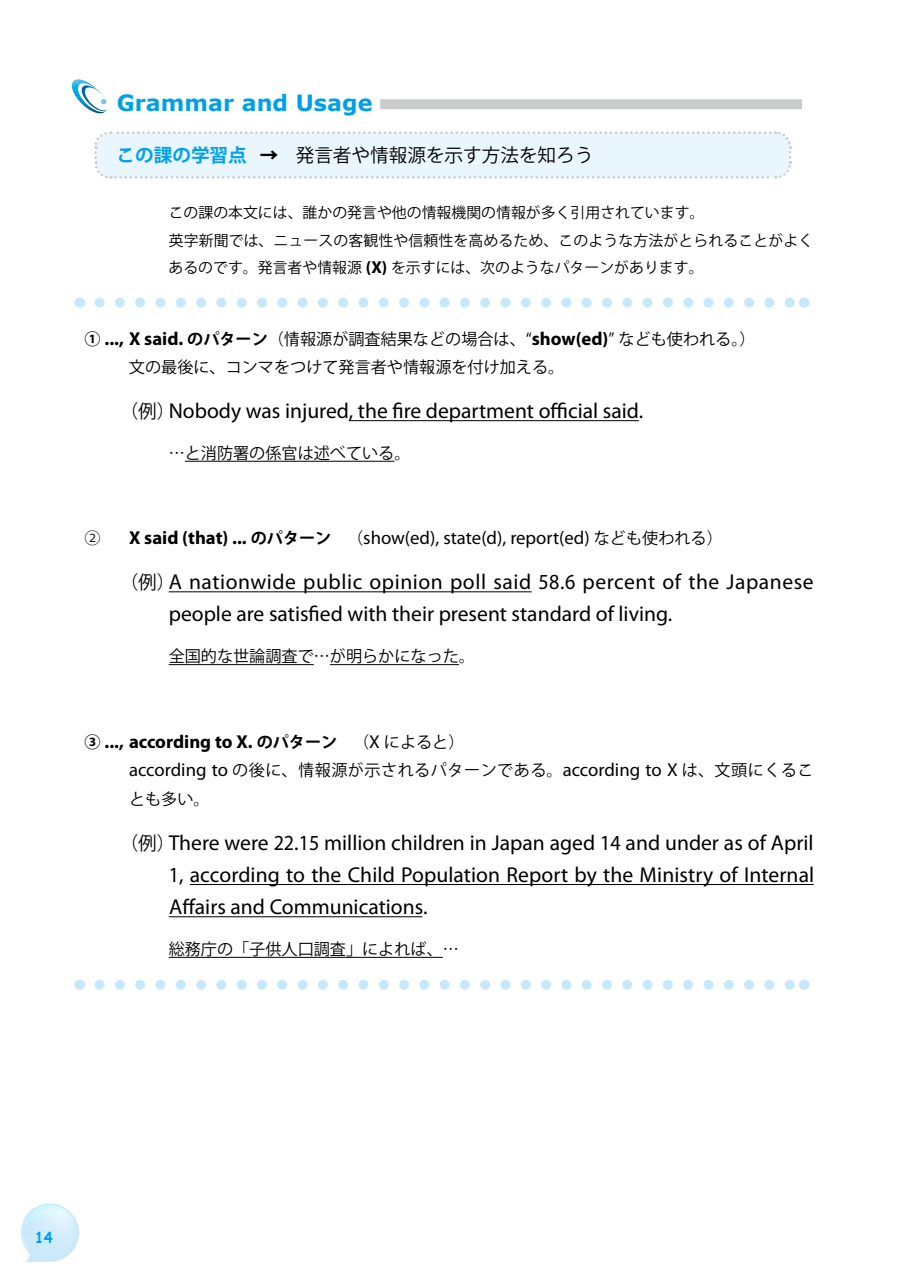
<style>
.page{position:relative;width:903px;height:1275px;background:#fff}
.page>*{position:absolute;margin:0;border:0;box-sizing:border-box;transform-origin:0 0}
.t1{font:700 22.4px "Verdana";color:#00a0e9}
.t2{font:21.53px/32.2px "Myriad Pro";color:#000;text-align:justify}
.t3{font:21.53px/32.2px "Myriad Pro";letter-spacing:.02em;color:#000}
.t4{font:18.72px "Myriad Pro";color:#000}
.t5{font:700 18.72px "Myriad Pro";color:#000}
.t6{font:18.55px "Koz Go Pro";color:#000}
.t7{font:16.1px/28.5px "Koz Go Pro";color:#000}
.t8{font:16.1px/28.5px "Koz Go Pro";letter-spacing:.03em;color:#000}
.t9{font:14.88px/27.3px "Koz Go Pro";color:#000}
.t10{font:700 14.88px "Comic Sans MS";color:#00a0e9}
.s1{font-weight:700;color:#00a0e9}
.s2{font-weight:800}
.s3{font-family:"Myriad Pro";font-weight:700;font-size:17.32px}
.s4{font-weight:700}
.s5{font-family:"Myriad Pro";font-weight:700;font-size:18.72px}
.s6{font-family:"Koz Go Pro";font-size:18.55px}
.s7{font-family:"Koz Go Pro";font-weight:700;font-size:16.1px}
.s8{font-family:"Koz Go Pro";font-size:16.1px}
.s9{font-family:"Koz Go Pro";font-weight:400;font-size:16.1px}
.s10{font-weight:400}
.s11{font-family:"Myriad Pro";font-size:18.72px}
</style>
<div class="page">
<svg style="left:21px;top:1203px;width:58px;height:59px"></svg>
<hr style="left:349px;top:420px;width:290px;height:1px;background:#000">
<hr style="left:185px;top:461px;width:209px;height:1px;background:#000">
<hr style="left:169px;top:591px;width:363px;height:1px;background:#000">
<hr style="left:169px;top:664px;width:145px;height:1px;background:#000">
<hr style="left:330px;top:664px;width:129px;height:1px;background:#000">
<hr style="left:190px;top:884px;width:624px;height:1px;background:#000">
<hr style="left:169px;top:916px;width:253px;height:1px;background:#000">
<hr style="left:169px;top:957px;width:274px;height:1px;background:#000">
<svg style="left:71px;top:79px;width:37px;height:35px"></svg>
<div style="left:380px;top:99px;width:422px;height:10px;background:#c9caca"></div>
<svg style="left:94px;top:131px;width:699px;height:48px;background:#e9f4fb"></svg>
<svg style="left:99px;top:298px;width:695px;height:10px"></svg>
<svg style="left:99px;top:980px;width:695px;height:10px"></svg>
<p class="t1" style="left:117px;top:87px;width:257px">Grammar and Usage</p>
<p class="t6" style="left:117px;top:143px;width:478px"><span class="s1">この課の学習点</span> <span class="s2">→</span> 発言者や情報源を示す方法を知ろう</p>
<p class="t9" style="left:168px;top:200px;width:646px">この課の本文には、誰かの発言や他の情報機関の情報が多く引用されています。<br>英字新聞では、ニュースの客観性や信頼性を高めるため、このような方法がとられることがよくあるのです。発言者や情報源 <span class="s3">(X)</span> を示すには、次のようなパターンがあります。</p>
<p class="t7" style="left:129px;top:325px;width:628px;text-indent:-45px"><span class="s4">①</span> <span class="s5">..., X said.</span> <span class="s4">のパターン</span>（情報源が調査結果などの場合は、“<span class="s5">show(ed)</span>” なども使われる。）文の最後に、コンマをつけて発言者や情報源を付け加える。</p>
<p class="t2" style="left:120px;top:394px;width:525px"><span class="s6">（例）</span>Nobody was injured, the fire department official said.</p>
<p class="t7" style="left:169px;top:439px;width:243px">…と消防署の係官は述べている。</p>
<p class="t7" style="left:84px;top:525px;width:18px">②</p>
<p class="t4" style="left:129px;top:527px;width:595px"><span class="s4">X said (that) ...</span> <span class="s7">のパターン</span> <span class="s8">（</span>show(ed), state(d), report(ed) <span class="s8">なども使われる）</span></p>
<p class="t3" style="left:169px;top:565px;width:646px;text-indent:-49px"><span class="s6">（例）</span>A nationwide public opinion poll said 58.6 percent of the Japanese people are satisfied with their present standard of living.</p>
<p class="t7" style="left:169px;top:643px;width:308px">全国的な世論調査で…が明らかになった。</p>
<p class="t5" style="left:84px;top:729px;width:382px"><span class="s8">③</span> ..., according to X. <span class="s8">のパターン</span> <span class="s9">（</span><span class="s10">X</span> <span class="s9">によると）</span></p>
<p class="t8" style="left:129px;top:757px;width:686px"><span class="s11">according to</span> の後に、情報源が示されるパターンである。<span class="s11">according to X</span> は、文頭にくることも多い。</p>
<p class="t2" style="left:169px;top:826px;width:647px;text-indent:-49px"><span class="s6">（例）</span>There were 22.15 million children in Japan aged 14 and under as of April 1, according to the Child Population Report by the Ministry of Internal Affairs and Communications.</p>
<p class="t7" style="left:169px;top:935px;width:292px">総務庁の「子供人口調査」によれば、…</p>
<p class="t10" style="left:35px;top:1227px;width:20px">14</p>
</div>
